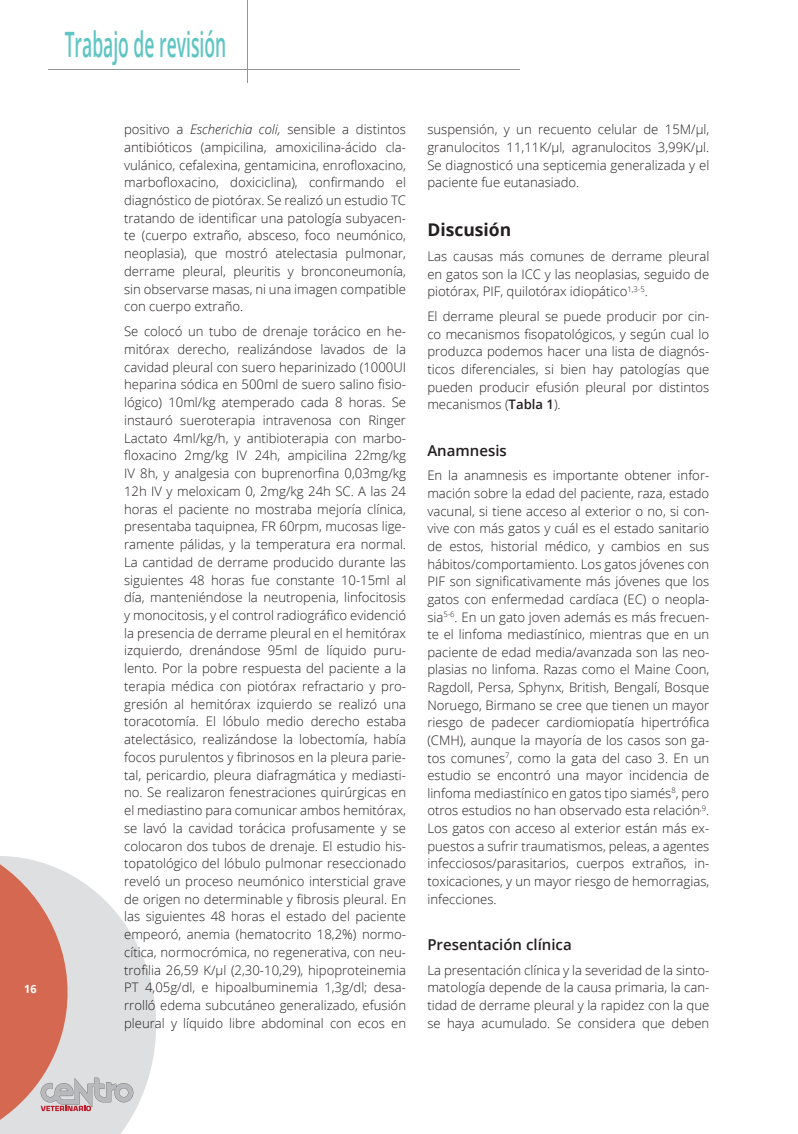
<style>
.page{position:relative;width:798px;height:1134px;background:#fff}
.page>*{position:absolute;margin:0;border:0;box-sizing:border-box;transform-origin:0 0}
.t1{font:600 35px "Open Sans";color:#5dc5c3;scale:.5 1}
.t2{font:700 17.5px "Open Sans";color:#231f20}
.t3{font:600 15px "Open Sans";color:#231f20}
.t4{font:300 13.12px/17.8px "Open Sans";color:#231f20;text-align:justify}
.t5{font:700 11.25px "Open Sans";color:#fff;scale:.96 1}
.s1{font-style:italic}
.s2{font-weight:600}
</style>
<div class="page">
<svg style="left:0;top:856px;width:156px;height:278px;fill:#dedfe1"></svg>
<svg style="left:0;top:864px;width:133px;height:256px;background:#dab3ac"></svg>
<hr style="left:48px;top:69px;width:471px;height:1px;background:#939598">
<hr style="left:247px;top:0;width:1px;height:83px;background:#939598">
<p class="t5" style="left:24px;top:980px;width:14px">16</p>
<h1 class="t1" style="left:65px;top:19px;width:324px">Trabajo de revisión</h1>
<p class="t4" style="left:124px;top:120px;width:283px">positivo a <span class="s1">Escherichia coli,</span> sensible a distintos antibióticos (ampicilina, amoxicilina-ácido cla&shy;vulánico, cefalexina, gentamicina, enrofloxacino, marbofloxacino, doxiciclina), confirmando el diagnóstico de piotórax. Se realizó un estudio TC tratando de identificar una patología subyacen&shy;te (cuerpo extraño, absceso, foco neumónico, neoplasia), que mostró atelectasia pulmonar, derrame pleural, pleuritis y bronconeumonía, sin observarse masas, ni una imagen compatible con cuerpo extraño.</p>
<p class="t4" style="left:124px;top:322px;width:283px">Se colocó un tubo de drenaje torácico en he&shy;mitórax derecho, realizándose lavados de la cavidad pleural con suero heparinizado (1000UI heparina sódica en 500ml de suero salino fisio&shy;lógico) 10ml/kg atemperado cada 8 horas. Se instauró sueroterapia intravenosa con Ringer Lactato 4ml/kg/h, y antibioterapia con marbo&shy;floxacino 2mg/kg IV 24h, ampicilina 22mg/kg IV 8h, y analgesia con buprenorfina 0,03mg/kg 12h IV y meloxicam 0, 2mg/kg 24h SC. A las 24 horas el paciente no mostraba mejoría clínica, presentaba taquipnea, FR 60rpm, mucosas lige&shy;ramente pálidas, y la temperatura era normal.<br>La cantidad de derrame producido durante las siguientes 48 horas fue constante 10-15ml al día, manteniéndose la neutropenia, linfocitosis y monocitosis, y el control radiográfico evidenció la presencia de derrame pleural en el hemitórax izquierdo, drenándose 95ml de líquido puru&shy;lento. Por la pobre respuesta del paciente a la terapia médica con piotórax refractario y pro&shy;gresión al hemitórax izquierdo se realizó una toracotomía. El lóbulo medio derecho estaba atelectásico, realizándose la lobectomía, había focos purulentos y fibrinosos en la pleura parie&shy;tal, pericardio, pleura diafragmática y mediasti&shy;no. Se realizaron fenestraciones quirúrgicas en el mediastino para comunicar ambos hemitórax, se lavó la cavidad torácica profusamente y se colocaron dos tubos de drenaje. El estudio his&shy;topatológico del lóbulo pulmonar reseccionado reveló un proceso neumónico intersticial grave de origen no determinable y fibrosis pleural. En las siguientes 48 horas el estado del paciente empeoró, anemia (hematocrito 18,2%) normo&shy;cítica, normocrómica, no regenerativa, con neu&shy;trofilia 26,59 K/µl (2,30-10,29), hipoproteinemia PT 4,05g/dl, e hipoalbuminemia 1,3g/dl; desa&shy;rrolló edema subcutáneo generalizado, efusión pleural y líquido libre abdominal con ecos en</p>
<p class="t4" style="left:427px;top:120px;width:283px">suspensión, y un recuento celular de 15M/µl, granulocitos 11,11K/µl, agranulocitos 3,99K/µl.<br>Se diagnosticó una septicemia generalizada y el paciente fue eutanasiado.</p>
<h2 class="t2" style="left:427px;top:218px;width:85px">Discusión</h2>
<p class="t4" style="left:427px;top:247px;width:283px">Las causas más comunes de derrame pleural en gatos son la ICC y las neoplasias, seguido de piotórax, PIF, quilotórax idiopático<sup>1,3-5</sup>.</p>
<p class="t4" style="left:427px;top:307px;width:283px">El derrame pleural se puede producir por cin&shy;co mecanismos fisopatológicos, y según cual lo produzca podemos hacer una lista de diagnós&shy;ticos diferenciales, si bien hay patologías que pueden producir efusión pleural por distintos mecanismos (<span class="s2">Tabla 1</span>).</p>
<p class="t3" style="left:427px;top:440px;width:81px">Anamnesis</p>
<p class="t4" style="left:427px;top:467px;width:283px">En la anamnesis es importante obtener infor&shy;mación sobre la edad del paciente, raza, estado vacunal, si tiene acceso al exterior o no, si con&shy;vive con más gatos y cuál es el estado sanitario de estos, historial médico, y cambios en sus hábitos/comportamiento. Los gatos jóvenes con PIF son significativamente más jóvenes que los gatos con enfermedad cardíaca (EC) o neopla&shy;sia<sup>5-6</sup>. En un gato joven además es más frecuen&shy;te el linfoma mediastínico, mientras que en un paciente de edad media/avanzada son las neo&shy;plasias no linfoma. Razas como el Maine Coon, Ragdoll, Persa, Sphynx, British, Bengalí, Bosque Noruego, Birmano se cree que tienen un mayor riesgo de padecer cardiomiopatía hipertrófica (CMH), aunque la mayoría de los casos son ga&shy;tos comunes<sup>7</sup>, como la gata del caso 3. En un estudio se encontró una mayor incidencia de linfoma mediastínico en gatos tipo siamés<sup>8</sup>, pero otros estudios no han observado esta relación<sup>,9</sup>.<br>Los gatos con acceso al exterior están más ex&shy;puestos a sufrir traumatismos, peleas, a agentes infecciosos/parasitarios, cuerpos extraños, in&shy;toxicaciones, y un mayor riesgo de hemorragias, infecciones.</p>
<p class="t3" style="left:427px;top:934px;width:146px">Presentación clínica</p>
<p class="t4" style="left:427px;top:961px;width:283px">La presentación clínica y la severidad de la sinto&shy;matología depende de la causa primaria, la can&shy;tidad de derrame pleural y la rapidez con la que se haya acumulado. Se considera que deben</p>
</div>
